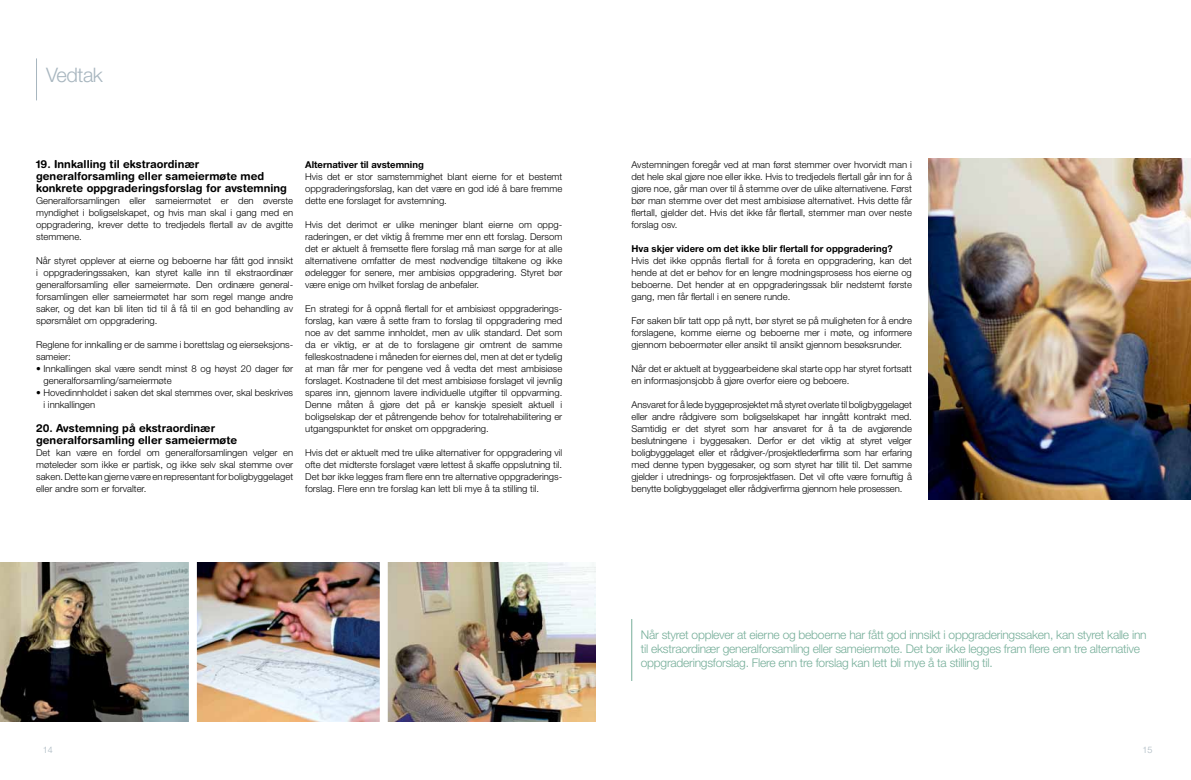
<style>
.page{position:relative;width:1191px;height:780px;background:#fff}
.page>*{position:absolute;margin:0;border:0;box-sizing:border-box;transform-origin:0 0}
.t1{font:300 20px "Helvetica Neue";letter-spacing:-.02em;color:#a8b6bf}
.t2{font:300 12px/14px "Helvetica Neue";letter-spacing:-.02em;color:#76ae99}
.t3{font:700 11px/12px "Helvetica Rounded";color:#000}
.t4{font:300 9.5px/12px "Helvetica Neue";color:#000;text-align:justify}
.t5{font:700 9.5px "Helvetica Neue";color:#000}
.t6{font:300 9px "Helvetica Neue";color:#a8b6bf}
</style>
<div class="page">
<img style="left:388px;top:562px;width:207px;height:159px">
<hr style="left:36px;top:58px;width:1px;height:42px;background:#a8b6bf">
<img style="left:0;top:562px;width:189px;height:159px">
<img style="left:197px;top:562px;width:183px;height:159px">
<hr style="left:631px;top:619px;width:1px;height:62px;background:#76ae99">
<img style="left:929px;top:158px;width:261px;height:341px">
<h1 class="t1" style="left:46px;top:63px;width:58px">Vedtak</h1>
<p class="t3" style="left:36px;top:158px;width:252px">19. Innkalling til ekstraordinær generalforsamling eller sameiermøte med konkrete oppgraderingsforslag for avstemning</p>
<p class="t4" style="left:36px;top:194px;width:258px">Generalforsamlingen eller sameiermøtet er den øverste myndighet i boligselskapet, og hvis man skal i gang med en oppgradering, krever dette to tredjedels flertall av de avgitte stemmene.</p>
<p class="t4" style="left:36px;top:254px;width:259px">Når styret opplever at eierne og beboerne har fått god innsikt i oppgraderingssaken, kan styret kalle inn til ekstraordinær generalforsamling eller sameiermøte. Den ordinære general&shy;forsamlingen eller sameiermøtet har som regel mange andre saker, og det kan bli liten tid til å få til en god behandling av spørsmålet om oppgradering.</p>
<p class="t4" style="left:36px;top:338px;width:259px">Reglene for innkalling er de samme i borettslag og eierseksjons&shy;sameier:</p>
<p class="t4" style="left:44px;top:362px;width:251px;text-indent:-7px">• Innkallingen skal være sendt minst 8 og høyst 20 dager før generalforsamling/sameiermøte</p>
<p class="t4" style="left:44px;top:386px;width:251px;text-indent:-7px">• Hovedinnholdet i saken det skal stemmes over, skal beskrives i innkallingen</p>
<p class="t3" style="left:36px;top:422px;width:202px">20. Avstemning på ekstraordinær generalforsamling eller sameiermøte</p>
<p class="t4" style="left:36px;top:446px;width:259px">Det kan være en fordel om generalforsamlingen velger en møteleder som ikke er partisk, og ikke selv skal stemme over saken. Dette kan gjerne være en representant for boligbyggelaget eller andre som er forvalter.</p>
<p class="t5" style="left:305px;top:159px;width:120px">Alternativer til avstemning</p>
<p class="t4" style="left:305px;top:170px;width:259px">Hvis det er stor samstemmighet blant eierne for et bestemt oppgraderingsforslag, kan det være en god idé å bare fremme dette ene forslaget for avstemning.</p>
<p class="t4" style="left:305px;top:218px;width:259px">Hvis det derimot er ulike meninger blant eierne om oppg&shy;raderingen, er det viktig å fremme mer enn ett forslag. Dersom det er aktuelt å fremsette flere forslag må man sørge for at alle alternativene omfatter de mest nødvendige tiltakene og ikke ødelegger for senere, mer ambisiøs oppgradering. Styret bør være enige om hvilket forslag de anbefaler.</p>
<p class="t4" style="left:305px;top:302px;width:259px">En strategi for å oppnå flertall for et ambisiøst oppgraderings&shy;forslag, kan være å sette fram to forslag til oppgradering med noe av det samme innholdet, men av ulik standard. Det som da er viktig, er at de to forslagene gir omtrent de samme felleskostnadene i måneden for eiernes del, men at det er tydelig at man får mer for pengene ved å vedta det mest ambisiøse forslaget. Kostnadene til det mest ambisiøse forslaget vil jevnlig spares inn, gjennom lavere individuelle utgifter til oppvarming.<br>Denne måten å gjøre det på er kanskje spesielt aktuell i boligselskap der et påtrengende behov for totalrehabilitering er utgangspunktet for ønsket om oppgradering.</p>
<p class="t4" style="left:305px;top:446px;width:258px">Hvis det er aktuelt med tre ulike alternativer for oppgradering vil ofte det midterste forslaget være lettest å skaffe oppslutning til.<br>Det bør ikke legges fram flere enn tre alternative oppgraderings&shy;forslag. Flere enn tre forslag kan lett bli mye å ta stilling til.</p>
<p class="t4" style="left:631px;top:158px;width:282px">Avstemningen foregår ved at man først stemmer over hvorvidt man i det hele skal gjøre noe eller ikke. Hvis to tredjedels flertall går inn for å gjøre noe, går man over til å stemme over de ulike alternativene. Først bør man stemme over det mest ambisiøse alternativet. Hvis dette får flertall, gjelder det. Hvis det ikke får flertall, stemmer man over neste forslag osv.</p>
<p class="t5" style="left:631px;top:243px;width:263px">Hva skjer videre om det ikke blir flertall for oppgradering?</p>
<p class="t4" style="left:631px;top:254px;width:282px">Hvis det ikke oppnås flertall for å foreta en oppgradering, kan det hende at det er behov for en lengre modningsprosess hos eierne og beboerne. Det hender at en oppgraderingssak blir nedstemt første gang, men får flertall i en senere runde.</p>
<p class="t4" style="left:631px;top:314px;width:282px">Før saken blir tatt opp på nytt, bør styret se på muligheten for å endre forslagene, komme eierne og beboerne mer i møte, og informere gjennom beboermøter eller ansikt til ansikt gjennom besøksrunder.</p>
<p class="t4" style="left:631px;top:362px;width:282px">Når det er aktuelt at byggearbeidene skal starte opp har styret fortsatt en informasjonsjobb å gjøre overfor eiere og beboere.</p>
<p class="t4" style="left:631px;top:398px;width:282px">Ansvaret for å lede byggeprosjektet må styret overlate til boligbyggelaget eller andre rådgivere som boligselskapet har inngått kontrakt med.<br>Samtidig er det styret som har ansvaret for å ta de avgjørende beslutningene i byggesaken. Derfor er det viktig at styret velger boligbyggelaget eller et rådgiver-/prosjektlederfirma som har erfaring med denne typen byggesaker, og som styret har tillit til. Det samme gjelder i utrednings- og forprosjektfasen. Det vil ofte være fornuftig å benytte boligbyggelaget eller rådgiverfirma gjennom hele prosessen.</p>
<p class="t2" style="left:641px;top:627px;width:507px">Når styret opplever at eierne og beboerne har fått god innsikt i oppgraderingssaken, kan styret kalle inn til ekstraordinær generalforsamling eller sameiermøte. Det bør ikke legges fram flere enn tre alternative oppgraderingsforslag. Flere enn tre forslag kan lett bli mye å ta stilling til.</p>
<p class="t6" style="left:43px;top:744px;width:11px">14</p>
<p class="t6" style="left:1142px;top:744px;width:11px">15</p>
</div>
